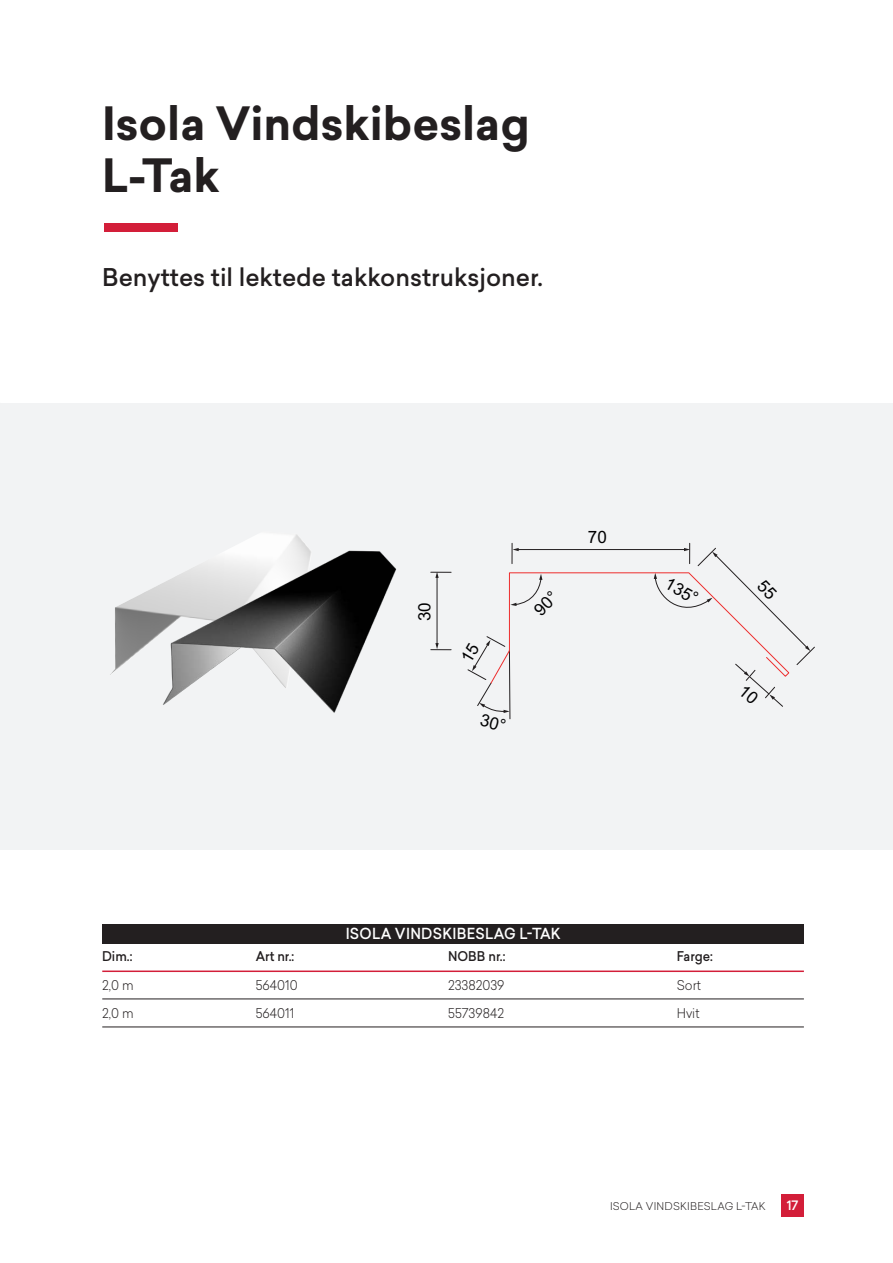
<style>
.page{position:relative;width:893px;height:1263px;background:#fff}
.page>*{position:absolute;margin:0;border:0;box-sizing:border-box;transform-origin:0 0}
.t1{font:700 45px/52.5px "Sailec";color:#231f20}
.t2{font:500 24px "Sailec";color:#231f20}
.t3{font:17.1px "Arial";color:#000001}
.t4{font:500 15px "Sailec";letter-spacing:.02em;color:#fff;scale:.94 1}
.t5{font:300 13.2px/27.8px "Sailec";color:#231f20;scale:.94 1}
.t6{font:500 13.2px "Sailec";color:#231f20;scale:.94 1}
.t7{font:500 12.75px "Sailec";color:#fff}
.t8{font:300 10.5px "Sailec";letter-spacing:.02em;color:#231f20}
</style>
<div class="page">
<div style="left:781px;top:1194px;width:23px;height:23px;background:#d31e39"></div>
<div style="left:0;top:403px;width:446px;height:446px;background:#f2f3f4"></div>
<div style="left:446px;top:403px;width:447px;height:446px;background:#f2f3f4"></div>
<div style="left:104px;top:224px;width:74px;height:8px;background:#d31e39"></div>
<div style="left:102px;top:924px;width:702px;height:19px;background:#231f20"></div>
<hr style="left:102px;top:998px;width:702px;height:1px;background:#231f20">
<hr style="left:102px;top:1026px;width:702px;height:1px;background:#231f20">
<hr style="left:102px;top:970px;width:702px;height:2px;background:#d31e39">
<img style="left:239px;top:534px;width:66px;height:11px">
<img style="left:110px;top:545px;width:342px;height:168px">
<hr style="left:437px;top:577px;width:1px;height:67px;background:#231f20">
<svg style="left:431px;top:643px;width:20px;height:7px"></svg>
<svg style="left:431px;top:572px;width:20px;height:6px"></svg>
<svg style="left:467px;top:548px;width:343px;height:172px"></svg>
<h1 class="t1" style="left:102px;top:98px;width:429px">Isola Vindskibeslag<br>L-Tak</h1>
<h2 class="t2" style="left:102px;top:260px;width:442px">Benyttes til lektede takkonstruksjoner.</h2>
<p class="t3" style="left:413px;top:621px;width:20px;rotate:-90deg">30</p>
<p class="t3" style="left:588px;top:526px;width:20px">70</p>
<p class="t3" style="left:672px;top:572px;width:37px;rotate:29deg">135°</p>
<p class="t4" style="left:346px;top:923px;width:230px">ISOLA VINDSKIBESLAG L-TAK</p>
<p class="t6" style="left:102px;top:947px;width:34px">Dim.:</p>
<p class="t6" style="left:256px;top:947px;width:43px">Art nr.:</p>
<p class="t6" style="left:448px;top:947px;width:63px">NOBB nr.:</p>
<p class="t6" style="left:677px;top:947px;width:40px">Farge:</p>
<p class="t5" style="left:102px;top:971px;width:35px">2,0 m<br>2,0 m</p>
<p class="t5" style="left:256px;top:971px;width:46px">564010<br>564011</p>
<p class="t5" style="left:448px;top:971px;width:61px">23382039<br>55739842</p>
<p class="t5" style="left:677px;top:971px;width:27px">Sort<br>Hvit</p>
<p class="t8" style="left:610px;top:1198px;width:157px">ISOLA VINDSKIBESLAG L-TAK</p>
<p class="t7" style="left:787px;top:1197px;width:13px">17</p>
</div>
